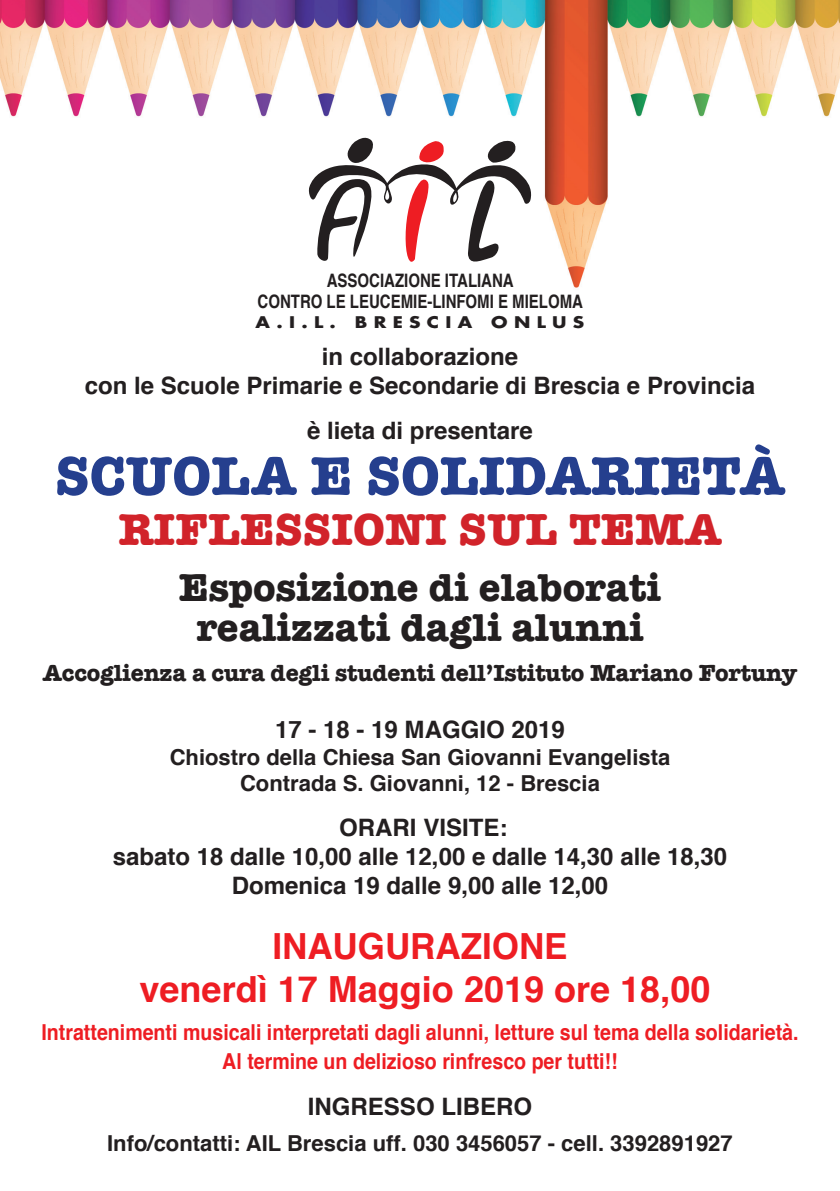
<style>
.page{position:relative;width:840px;height:1191px;background:#fff}
.page>*{position:absolute;margin:0;border:0;box-sizing:border-box;transform-origin:0 0}
.t1{font:700 56px "American Typewriter";color:#253f8e}
.t2{font:700 46px "American Typewriter";color:#d1232a}
.t3{font:700 40px "American Typewriter";color:#231f20}
.t4{font:700 36px "Helvetica";color:#ee1d23}
.t5{font:700 24px "Helvetica";color:#231f20}
.t6{font:700 24px "American Typewriter";letter-spacing:-.01em;color:#231f20}
.t7{font:700 22px "Helvetica";color:#231f20}
.t8{font:700 22px "Helvetica";color:#ee1d23;scale:.89 1}
.t9{font:700 18.6px "Helvetica";color:#231f20;scale:.81 1}
.t10{font:700 15.6px "Futura";letter-spacing:.34em;color:#231f20;scale:1.18 1}
</style>
<div class="page">
<img style="left:0;top:0;width:839px;height:288px">
<svg style="left:307px;top:137px;width:225px;height:139px"></svg>
<p class="t9" style="left:326px;top:266px;width:232px">ASSOCIAZIONE ITALIANA</p>
<p class="t9" style="left:257px;top:286px;width:403px">CONTRO LE LEUCEMIE-LINFOMI E MIELOMA</p>
<p class="t10" style="left:255px;top:311px;width:280px">A.I.L. BRESCIA ONLUS</p>
<p class="t5" style="left:322px;top:337px;width:198px">in collaborazione</p>
<p class="t5" style="left:85px;top:366px;width:671px">con le Scuole Primarie e Secondarie di Brescia e Provincia</p>
<p class="t5" style="left:307px;top:411px;width:227px">è lieta di presentare</p>
<p class="t1" style="left:55px;top:427px;width:731px">SCUOLA E SOLIDARIETÀ</p>
<p class="t2" style="left:118px;top:489px;width:604px">RIFLESSIONI SUL TEMA</p>
<p class="t3" style="left:179px;top:553px;width:483px">Esposizione di elaborati</p>
<p class="t3" style="left:196px;top:593px;width:448px">realizzati dagli alunni</p>
<p class="t6" style="left:43px;top:652px;width:755px">Accoglienza a cura degli studenti dell’Istituto Mariano Fortuny</p>
<p class="t5" style="left:275px;top:710px;width:291px">17 - 18 - 19 MAGGIO 2019</p>
<p class="t7" style="left:170px;top:739px;width:502px">Chiostro della Chiesa San Giovanni Evangelista</p>
<p class="t7" style="left:240px;top:765px;width:361px">Contrada S. Giovanni, 12 - Brescia</p>
<p class="t5" style="left:339px;top:808px;width:170px">ORARI VISITE:</p>
<p class="t5" style="left:113px;top:837px;width:615px">sabato 18 dalle 10,00 alle 12,00 e dalle 14,30 alle 18,30</p>
<p class="t5" style="left:231px;top:866px;width:378px">Domenica 19 dalle 9,00 alle 12,00</p>
<p class="t4" style="left:272px;top:917px;width:296px">INAUGURAZIONE</p>
<p class="t4" style="left:139px;top:960px;width:572px">venerdì 17 Maggio 2019 ore 18,00</p>
<p class="t8" style="left:41px;top:1014px;width:851px">Intrattenimenti musicali interpretati dagli alunni, letture sul tema della solidarietà.</p>
<p class="t8" style="left:222px;top:1043px;width:445px">Al termine un delizioso rinfresco per tutti!!</p>
<p class="t5" style="left:308px;top:1086px;width:226px">INGRESSO LIBERO</p>
<p class="t7" style="left:107px;top:1125px;width:626px">Info/contatti: AIL Brescia uff. 030 3456057 - cell. 3392891927</p>
</div>
